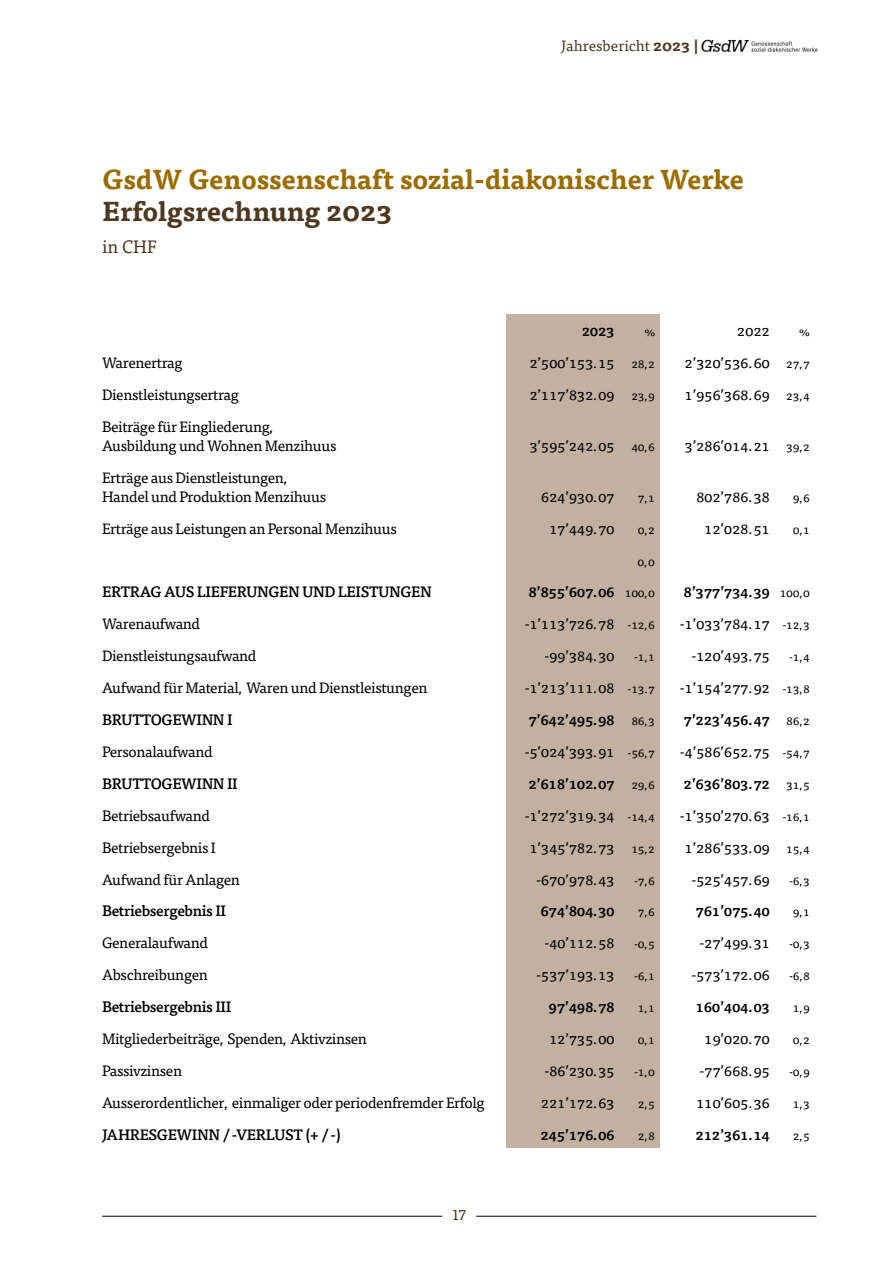
<style>
.page{position:relative;width:893px;height:1263px;background:#fff}
.page>*{position:absolute;margin:0;border:0;box-sizing:border-box;transform-origin:0 0}
.t1{font:700 27px "Tisa Pro";color:#9b6d00}
.t2{font:700 27px "Tisa Pro";color:#4e3820}
.t3{font:18px "Tisa Pro";color:#4e3820}
.t4{font:15px/19.2px "Tisa Pro";letter-spacing:-.025em;color:#000}
.t5{font:500 15px "Tisa Pro";letter-spacing:-.025em;color:#000}
.t6{font:15px "Tisa Pro";color:#4e3820}
.t7{font:12px "Tisa Pro";color:#000}
.s1{font-weight:700}
.s2{font-size:12px}
.s3{font-weight:400;font-size:12px}
</style>
<div class="page">
<img style="left:701px;top:39px;width:117px;height:13px">
<hr style="left:102px;top:1216px;width:340px;height:1px;background:#000">
<hr style="left:476px;top:1216px;width:340px;height:1px;background:#000">
<div style="left:506px;top:315px;width:153px;height:833px;background:#c2b1a0"></div>
<p class="t6" style="left:561px;top:35px;width:139px">Jahresbericht <span class="s1">2023 |</span></p>
<h1 class="t1" style="left:102px;top:158px;width:643px">GsdW Genossenschaft sozial-diakonischer Werke</h1>
<h1 class="t2" style="left:102px;top:190px;width:292px">Erfolgsrechnung 2023</h1>
<p class="t3" style="left:102px;top:233px;width:56px">in CHF</p>
<p class="t5" style="left:582px;top:319px;width:35px">2023</p>
<p class="t7" style="left:644px;top:323px;width:12px">%</p>
<p class="t4" style="left:737px;top:320px;width:35px">2022</p>
<p class="t7" style="left:799px;top:323px;width:12px">%</p>
<p class="t4" style="left:102px;top:352px;width:82px">Warenertrag</p>
<p class="t4" style="left:529px;top:352px;width:127px">2’500’153.15 <span class="s2">28,2</span></p>
<p class="t4" style="left:685px;top:352px;width:127px">2’320’536.60 <span class="s2">27,7</span></p>
<p class="t4" style="left:102px;top:384px;width:138px">Dienstleistungsertrag</p>
<p class="t4" style="left:529px;top:384px;width:127px">2’117’832.09 <span class="s2">23,9</span></p>
<p class="t4" style="left:685px;top:384px;width:127px">1’956’368.69 <span class="s2">23,4</span></p>
<p class="t4" style="left:102px;top:416px;width:236px">Beiträge für Eingliederung,<br>Ausbildung und Wohnen Menzihuus</p>
<p class="t4" style="left:529px;top:435px;width:127px">3’595’242.05 <span class="s2">40,6</span></p>
<p class="t4" style="left:685px;top:435px;width:127px">3’286’014.21 <span class="s2">39,2</span></p>
<p class="t4" style="left:102px;top:467px;width:226px">Erträge aus Dienstleistungen,<br>Handel und Produktion Menzihuus</p>
<p class="t4" style="left:541px;top:486px;width:75px">624’930.07</p>
<p class="t7" style="left:638px;top:489px;width:19px">7,1</p>
<p class="t4" style="left:696px;top:486px;width:75px">802’786.38</p>
<p class="t7" style="left:793px;top:489px;width:19px">9,6</p>
<p class="t4" style="left:102px;top:518px;width:296px">Erträge aus Leistungen an Personal Menzihuus</p>
<p class="t4" style="left:549px;top:518px;width:67px">17’449.70</p>
<p class="t7" style="left:638px;top:521px;width:19px">0,2</p>
<p class="t4" style="left:704px;top:518px;width:67px">12’028.51</p>
<p class="t7" style="left:793px;top:521px;width:19px">0,1</p>
<p class="t7" style="left:638px;top:552px;width:19px">0,0</p>
<p class="t5" style="left:102px;top:581px;width:331px">ERTRAG AUS LIEFERUNGEN UND LEISTUNGEN</p>
<p class="t5" style="left:528px;top:581px;width:128px">8’855’607.06 <span class="s3">100,0</span></p>
<p class="t5" style="left:684px;top:581px;width:128px">8’377’734.39 <span class="s3">100,0</span></p>
<p class="t4" style="left:102px;top:614px;width:100px">Warenaufwand</p>
<p class="t4" style="left:525px;top:614px;width:132px">-1’113’726.78 <span class="s2">-12,6</span></p>
<p class="t4" style="left:680px;top:614px;width:132px">-1’033’784.17 <span class="s2">-12,3</span></p>
<p class="t4" style="left:102px;top:645px;width:156px">Dienstleistungsaufwand</p>
<p class="t4" style="left:544px;top:645px;width:72px">-99’384.30</p>
<p class="t7" style="left:634px;top:648px;width:23px">-1,1</p>
<p class="t4" style="left:691px;top:645px;width:80px">-120’493.75</p>
<p class="t7" style="left:789px;top:648px;width:23px">-1,4</p>
<p class="t4" style="left:102px;top:677px;width:327px">Aufwand für Material, Waren und Dienstleistungen</p>
<p class="t4" style="left:525px;top:677px;width:132px">-1’213’111.08 <span class="s2">-13.7</span></p>
<p class="t4" style="left:680px;top:677px;width:132px">-1’154’277.92 <span class="s2">-13,8</span></p>
<p class="t5" style="left:102px;top:708px;width:132px">BRUTTOGEWINN I</p>
<p class="t5" style="left:528px;top:708px;width:128px">7’642’495.98 <span class="s3">86,3</span></p>
<p class="t5" style="left:684px;top:708px;width:128px">7’223’456.47 <span class="s3">86,2</span></p>
<p class="t4" style="left:102px;top:741px;width:112px">Personalaufwand</p>
<p class="t4" style="left:525px;top:741px;width:132px">-5’024’393.91 <span class="s2">-56,7</span></p>
<p class="t4" style="left:680px;top:741px;width:132px">-4’586’652.75 <span class="s2">-54,7</span></p>
<p class="t5" style="left:102px;top:772px;width:137px">BRUTTOGEWINN II</p>
<p class="t5" style="left:528px;top:772px;width:128px">2’618’102.07 <span class="s3">29,6</span></p>
<p class="t5" style="left:684px;top:772px;width:128px">2’636’803.72 <span class="s3">31,5</span></p>
<p class="t4" style="left:102px;top:805px;width:109px">Betriebsaufwand</p>
<p class="t4" style="left:525px;top:805px;width:132px">-1’272’319.34 <span class="s2">-14,4</span></p>
<p class="t4" style="left:680px;top:805px;width:132px">-1’350’270.63 <span class="s2">-16,1</span></p>
<p class="t4" style="left:102px;top:837px;width:115px">Betriebsergebnis I</p>
<p class="t4" style="left:529px;top:837px;width:127px">1’345’782.73 <span class="s2">15,2</span></p>
<p class="t4" style="left:685px;top:837px;width:127px">1’286’533.09 <span class="s2">15,4</span></p>
<p class="t4" style="left:102px;top:869px;width:139px">Aufwand für Anlagen</p>
<p class="t4" style="left:536px;top:869px;width:80px">-670’978.43</p>
<p class="t7" style="left:634px;top:871px;width:23px">-7,6</p>
<p class="t4" style="left:691px;top:869px;width:80px">-525’457.69</p>
<p class="t7" style="left:789px;top:871px;width:23px">-6,3</p>
<p class="t5" style="left:102px;top:899px;width:126px">Betriebsergebnis II</p>
<p class="t5" style="left:540px;top:899px;width:76px">674’804.30</p>
<p class="t7" style="left:638px;top:903px;width:19px">7,6</p>
<p class="t5" style="left:696px;top:899px;width:76px">761’075.40</p>
<p class="t7" style="left:793px;top:903px;width:19px">9,1</p>
<p class="t4" style="left:102px;top:932px;width:107px">Generalaufwand</p>
<p class="t4" style="left:544px;top:932px;width:72px">-40’112.58</p>
<p class="t7" style="left:634px;top:935px;width:23px">-0,5</p>
<p class="t4" style="left:700px;top:932px;width:72px">-27’499.31</p>
<p class="t7" style="left:789px;top:935px;width:23px">-0,3</p>
<p class="t4" style="left:102px;top:964px;width:107px">Abschreibungen</p>
<p class="t4" style="left:536px;top:964px;width:80px">-537’193.13</p>
<p class="t7" style="left:634px;top:967px;width:23px">-6,1</p>
<p class="t4" style="left:691px;top:964px;width:80px">-573’172.06</p>
<p class="t7" style="left:789px;top:967px;width:23px">-6,8</p>
<p class="t5" style="left:102px;top:995px;width:131px">Betriebsergebnis III</p>
<p class="t5" style="left:549px;top:995px;width:68px">97’498.78</p>
<p class="t7" style="left:638px;top:999px;width:19px">1,1</p>
<p class="t5" style="left:696px;top:995px;width:76px">160’404.03</p>
<p class="t7" style="left:793px;top:999px;width:19px">1,9</p>
<p class="t4" style="left:102px;top:1028px;width:266px">Mitgliederbeiträge, Spenden, Aktivzinsen</p>
<p class="t4" style="left:549px;top:1028px;width:67px">12’735.00</p>
<p class="t7" style="left:638px;top:1031px;width:19px">0,1</p>
<p class="t4" style="left:704px;top:1028px;width:67px">19’020.70</p>
<p class="t7" style="left:793px;top:1031px;width:19px">0,2</p>
<p class="t4" style="left:102px;top:1060px;width:82px">Passivzinsen</p>
<p class="t4" style="left:544px;top:1060px;width:72px">-86’230.35</p>
<p class="t7" style="left:634px;top:1063px;width:23px">-1,0</p>
<p class="t4" style="left:700px;top:1060px;width:72px">-77’668.95</p>
<p class="t7" style="left:789px;top:1063px;width:23px">-0,9</p>
<p class="t4" style="left:102px;top:1092px;width:384px">Ausserordentlicher, einmaliger oder periodenfremder Erfolg</p>
<p class="t4" style="left:541px;top:1092px;width:75px">221’172.63</p>
<p class="t7" style="left:638px;top:1095px;width:19px">2,5</p>
<p class="t4" style="left:696px;top:1092px;width:75px">110’605.36</p>
<p class="t7" style="left:793px;top:1095px;width:19px">1,3</p>
<p class="t5" style="left:102px;top:1123px;width:240px">JAHRESGEWINN / -VERLUST (+ / -)</p>
<p class="t5" style="left:540px;top:1123px;width:76px">245’176.06</p>
<p class="t7" style="left:638px;top:1126px;width:19px">2,8</p>
<p class="t5" style="left:696px;top:1123px;width:76px">212’361.14</p>
<p class="t7" style="left:793px;top:1126px;width:19px">2,5</p>
<p class="t6" style="left:452px;top:1204px;width:15px">17</p>
</div>
